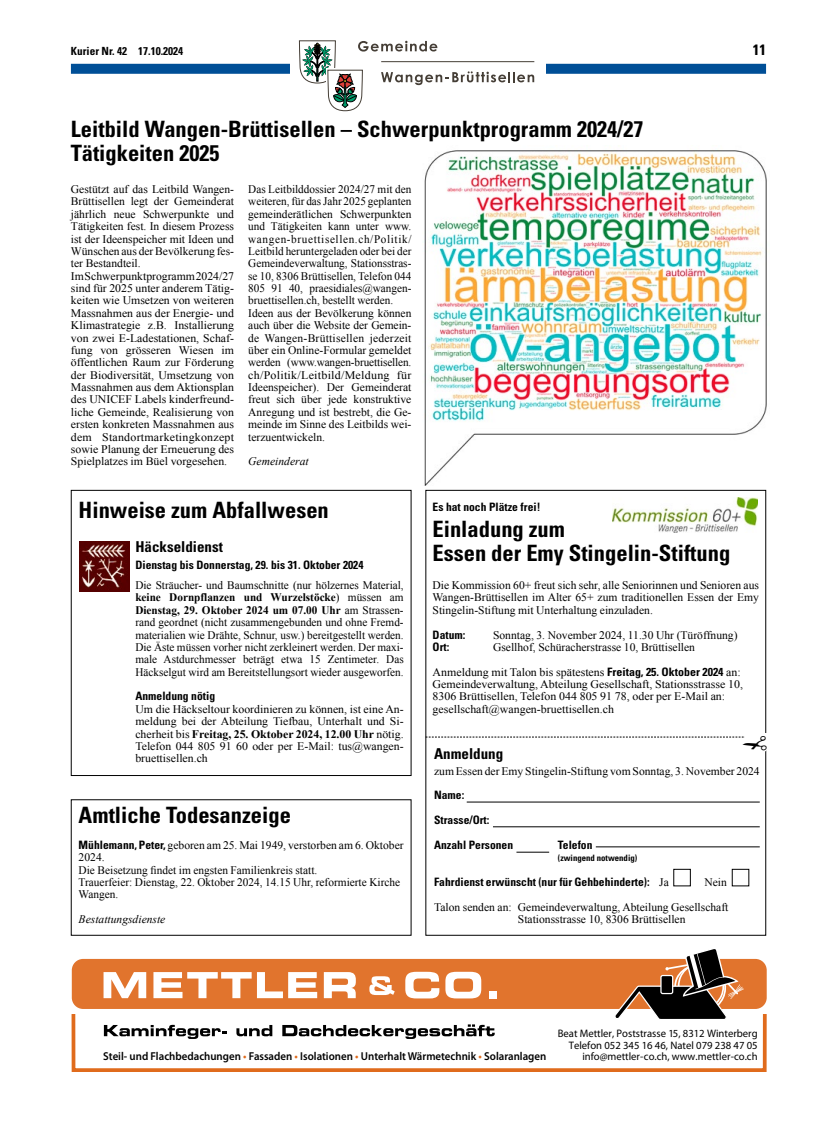
<style>
.page{position:relative;width:837px;height:1134px;background:#fff}
.page>*{position:absolute;margin:0;border:0;box-sizing:border-box;transform-origin:0 0}
.Titel{font:700 condensed 22.5px/23.8px "Univers LT Pro";color:#000}
.Kastentitel_NEU{font:700 condensed 22.5px "Univers LT Pro";color:#000}
.Kasten_Lauftext_Abfall{font:700 condensed 15px "Univers LT Pro";color:#000}
.Kastentitel{font:700 condensed 15px "Univers LT Pro";color:#000}
.Lauftext{font:11.5px/12.4px "Times New Roman";color:#000;text-align:justify}
.Kasten_Lead_Abfall{font:11.5px/12.4px "Times New Roman";color:#000;text-align:justify}
.t1{font:600 11.5px "Myriad Pro";color:#000;scale:.95 1}
.Kasten_Lead_Abfall-2{font:700 condensed 11.5px "Univers LT Pro";color:#000}
.Lauftext-2{font:700 condensed 11.5px "Univers LT Pro";color:#000}
.Lauftext_neu{font:700 condensed 11.5px "Univers LT Pro";color:#000}
.LT_kursiv{font:italic 11.5px "Times New Roman";color:#000}
.Lead{font:700 condensed 11.5px "Univers LT Pro";color:#000}
.t2{font:700 condensed 11.25px "Univers LT Pro";color:#000}
.t3{font:10.88px/11.9px "Myriad Pro";color:#000;text-align:right}
.Lauftext_neu-2{font:700 condensed 8.75px "Univers LT Pro";color:#000}
.s1{font-weight:700}
.s2{font-family:"Univers LT Pro";font-weight:700;font-stretch:condensed}
.s3{font-family:"Times New Roman";font-weight:400;font-stretch:normal}
.s4{color:#e06b1c}
</style>
<div class="page">
<div style="left:71px;top:64px;width:694px;height:10px;background:#004f97"></div>
<div style="left:291px;top:30px;width:255px;height:88px;background:#fff"></div>
<svg style="left:298px;top:40px;width:236px;height:71px"></svg>
<img style="left:424px;top:150px;width:343px;height:335px">
<div style="left:71px;top:490px;width:340px;height:286px;border:1px solid #000"></div>
<img style="left:80px;top:541px;width:49px;height:50px">
<hr style="left:493px;top:826px;width:266px;height:1px;background:#000">
<hr style="left:466px;top:802px;width:293px;height:1px;background:#000">
<hr style="left:516px;top:852px;width:33px;height:1px;background:#000">
<img style="left:612px;top:498px;width:145px;height:34px">
<hr style="left:595px;top:847px;width:164px;height:1px;background:#000">
<div style="left:72px;top:959px;width:694px;height:50px;background:#e1742d;border-radius:11px"></div>
<svg style="left:104px;top:1025px;width:123px;height:14px"></svg>
<svg style="left:236px;top:1025px;width:36px;height:11px"></svg>
<svg style="left:282px;top:1024px;width:212px;height:15px"></svg>
<svg style="left:103px;top:972px;width:43px;height:26px"></svg>
<svg style="left:153px;top:972px;width:98px;height:26px"></svg>
<svg style="left:257px;top:972px;width:60px;height:26px"></svg>
<svg style="left:324px;top:972px;width:32px;height:26px"></svg>
<svg style="left:405px;top:972px;width:34px;height:26px"></svg>
<svg style="left:445px;top:972px;width:36px;height:26px"></svg>
<div style="left:489px;top:991px;width:8px;height:7px;background:#fff"></div>
<svg style="left:369px;top:976px;width:25px;height:19px"></svg>
<svg style="left:612px;top:949px;width:131px;height:70px"></svg>
<div style="left:71px;top:1012px;width:695px;height:60px;border:4px solid #e06b1c"></div>
<svg style="left:425px;top:736px;width:320px;height:14px"></svg>
<p class="t2" style="left:71px;top:44px;width:114px">Kurier Nr. 42 17.10.2024</p>
<h2 class="Kasten_Lauftext_Abfall" style="left:752px;top:41px;width:15px">11</h2>
<p class="Titel" style="left:71px;top:117px;width:574px">Leitbild Wangen-Brüttisellen – Schwerpunktprogramm 2024/27<br>Tätigkeiten 2025</p>
<p class="Lauftext" style="left:71px;top:183px;width:165px">Gestützt auf das Leitbild Wangen-Brüttisellen legt der Gemeinderat jährlich neue Schwerpunkte und Tätigkeiten fest. In diesem Prozess ist der Ideenspeicher mit Ideen und Wünschen aus der Bevölkerung fes&shy;ter Bestandteil.</p>
<p class="Lauftext" style="left:71px;top:269px;width:165px">Im Schwerpunktprogramm 2024/27 sind für 2025 unter anderem Tätig&shy;keiten wie Umsetzen von weiteren Massnahmen aus der Energie- und Klimastrategie z.B. Installierung von zwei E-Ladestationen, Schaf&shy;fung von grösseren Wiesen im öffentlichen Raum zur Förderung der Biodiversität, Umsetzung von Massnahmen aus dem Aktionsplan des UNICEF Labels kinderfreund&shy;liche Gemeinde, Realisierung von ersten konkreten Massnahmen aus dem Standortmarketingkonzept sowie Planung der Erneuerung des Spielplatzes im Büel vorgesehen.</p>
<p class="Lauftext" style="left:248px;top:183px;width:165px">Das Leitbilddossier 2024/27 mit den weiteren, für das Jahr 2025 geplanten gemeinderätlichen Schwerpunkten und Tätigkeiten kann unter www. wangen-bruettisellen.ch/Politik/ Leitbild heruntergeladen oder bei der Gemeindeverwaltung, Stationsstras&shy;se 10, 8306 Brüttisellen, Telefon 044<br>805 91 40, praesidiales@wangen&shy;bruettisellen.ch, bestellt werden.</p>
<p class="Lauftext" style="left:248px;top:307px;width:165px">Ideen aus der Bevölkerung können auch über die Website der Gemein&shy;de Wangen-Brüttisellen jederzeit über ein Online-Formular gemeldet werden (www.wangen-bruettisellen. ch/Politik/Leitbild/Meldung für Ideenspeicher). Der Gemeinderat freut sich über jede konstruktive Anregung und ist bestrebt, die Ge&shy;meinde im Sinne des Leitbilds wei&shy;terzuentwickeln.</p>
<p class="LT_kursiv" style="left:248px;top:453px;width:62px">Gemeinderat</p>
<p class="Kastentitel_NEU" style="left:79px;top:496px;width:251px">Hinweise zum Abfallwesen</p>
<p class="Kasten_Lauftext_Abfall" style="left:135px;top:537px;width:89px">Häckseldienst</p>
<p class="Kasten_Lead_Abfall-2" style="left:135px;top:558px;width:229px">Dienstag bis Donnerstag, 29. bis 31. Oktober 2024</p>
<p class="Kasten_Lead_Abfall" style="left:135px;top:579px;width:270px">Die Sträucher- und Baumschnitte (nur hölzernes Material, <span class="s1">keine Dornpflanzen und Wurzelstöcke</span>) müssen am <span class="s1">Dienstag, 29. Oktober 2024 um 07.00 Uhr</span> am Strassen&shy;rand geordnet (nicht zusammengebunden und ohne Fremd&shy;materialien wie Drähte, Schnur, usw.) bereitgestellt werden.<br>Die Äste müssen vorher nicht zerkleinert werden. Der maxi&shy;male Astdurchmesser beträgt etwa 15 Zentimeter. Das Häckselgut wird am Bereitstellungsort wieder ausgeworfen.</p>
<p class="Kasten_Lead_Abfall-2" style="left:135px;top:689px;width:81px">Anmeldung nötig</p>
<p class="Kasten_Lead_Abfall" style="left:135px;top:703px;width:270px">Um die Häckseltour koordinieren zu können, ist eine An&shy;meldung bei der Abteilung Tiefbau, Unterhalt und Si&shy;cherheit bis <span class="s1">Freitag, 25. Oktober 2024, 12.00 Uhr</span> nötig.</p>
<p class="Kasten_Lead_Abfall" style="left:135px;top:740px;width:270px">Telefon 044 805 91 60 oder per E-Mail: tus@wangen&shy;bruettisellen.ch</p>
<p class="Titel" style="left:79px;top:803px;width:214px">Amtliche Todesanzeige</p>
<p class="Lauftext" style="left:79px;top:839px;width:326px"><span class="s2">Mühlemann, Peter,</span> geboren am 25. Mai 1949, verstorben am 6. Oktober<br>2024.</p>
<p class="Lauftext" style="left:79px;top:863px;width:240px">Die Beisetzung findet im engsten Familienkreis statt.</p>
<p class="Lauftext" style="left:79px;top:876px;width:323px">Trauerfeier: Dienstag, 22. Oktober 2024, 14.15 Uhr, reformierte Kirche</p>
<p class="Lauftext" style="left:79px;top:888px;width:41px">Wangen.</p>
<p class="LT_kursiv" style="left:79px;top:911px;width:88px">Bestattungsdienste</p>
<p class="Lead" style="left:432px;top:500px;width:109px">Es hat noch Plätze frei!</p>
<p class="Titel" style="left:432px;top:517px;width:299px">Einladung zum<br>Essen der Emy Stingelin-Stiftung</p>
<p class="Lauftext" style="left:432px;top:579px;width:328px">Die Kommission 60+ freut sich sehr, alle Seniorinnen und Senioren aus Wangen-Brüttisellen im Alter 65+ zum traditionellen Essen der Emy Stingelin-Stiftung mit Unterhaltung einzuladen.</p>
<p class="Lauftext-2" style="left:432px;top:627px;width:34px">Datum:</p>
<p class="Lauftext" style="left:493px;top:628px;width:246px">Sonntag, 3. November 2024, 11.30 Uhr (Türöffnung)</p>
<p class="Lauftext-2" style="left:432px;top:640px;width:18px">Ort:</p>
<p class="Lauftext" style="left:493px;top:641px;width:203px">Gsellhof, Schüracherstrasse 10, Brüttisellen</p>
<p class="Lauftext" style="left:432px;top:665px;width:309px">Anmeldung mit Talon bis spätestens <span class="s2">Freitag, 25. Oktober 2024</span> an:</p>
<p class="Lauftext" style="left:432px;top:678px;width:312px">Gemeindeverwaltung, Abteilung Gesellschaft, Stationsstrasse 10,</p>
<p class="Lauftext" style="left:432px;top:690px;width:294px">8306 Brüttisellen, Telefon 044 805 91 78, oder per E-Mail an:</p>
<p class="Lauftext" style="left:432px;top:703px;width:183px">gesellschaft@wangen-bruettisellen.ch</p>
<p class="Kastentitel" style="left:434px;top:744px;width:71px">Anmeldung</p>
<p class="Lauftext" style="left:434px;top:764px;width:327px">zum Essen der Emy Stingelin-Stiftung vom Sonntag, 3. November 2024</p>
<p class="Lauftext_neu" style="left:434px;top:788px;width:32px">Name:</p>
<p class="Lauftext_neu" style="left:434px;top:813px;width:57px">Strasse/Ort:</p>
<p class="Lauftext_neu" style="left:434px;top:838px;width:81px">Anzahl Personen</p>
<p class="Lauftext_neu" style="left:557px;top:838px;width:36px">Telefon</p>
<p class="Lauftext_neu-2" style="left:557px;top:853px;width:81px">(zwingend notwendig)</p>
<p class="Lauftext-2" style="left:434px;top:875px;width:236px">Fahrdienst erwünscht (nur für Gehbehinderte): <span class="s3">Ja</span></p>
<p class="Lauftext" style="left:704px;top:876px;width:24px">Nein</p>
<p class="Lauftext" style="left:434px;top:901px;width:296px">Talon senden an: Gemeindeverwaltung, Abteilung Gesellschaft</p>
<p class="Lauftext" style="left:517px;top:913px;width:169px">Stationsstrasse 10, 8306 Brüttisellen</p>
<p class="t3" style="left:557px;top:1027px;width:201px">Beat Mettler, Poststrasse 15, 8312 Winterberg<br>Telefon 052 345 16 46, Natel 079 238 47 05</p>
<p class="t1" style="left:103px;top:1049px;width:467px">Steil- und Flachbedachungen <span class="s4">•</span> Fassaden <span class="s4">•</span> Isolationen <span class="s4">•</span> Unterhalt Wärmetechnik <span class="s4">•</span> Solaranlagen</p>
<p class="t3" style="left:582px;top:1051px;width:177px">info@mettler-co.ch, www.mettler-co.ch</p>
</div>
